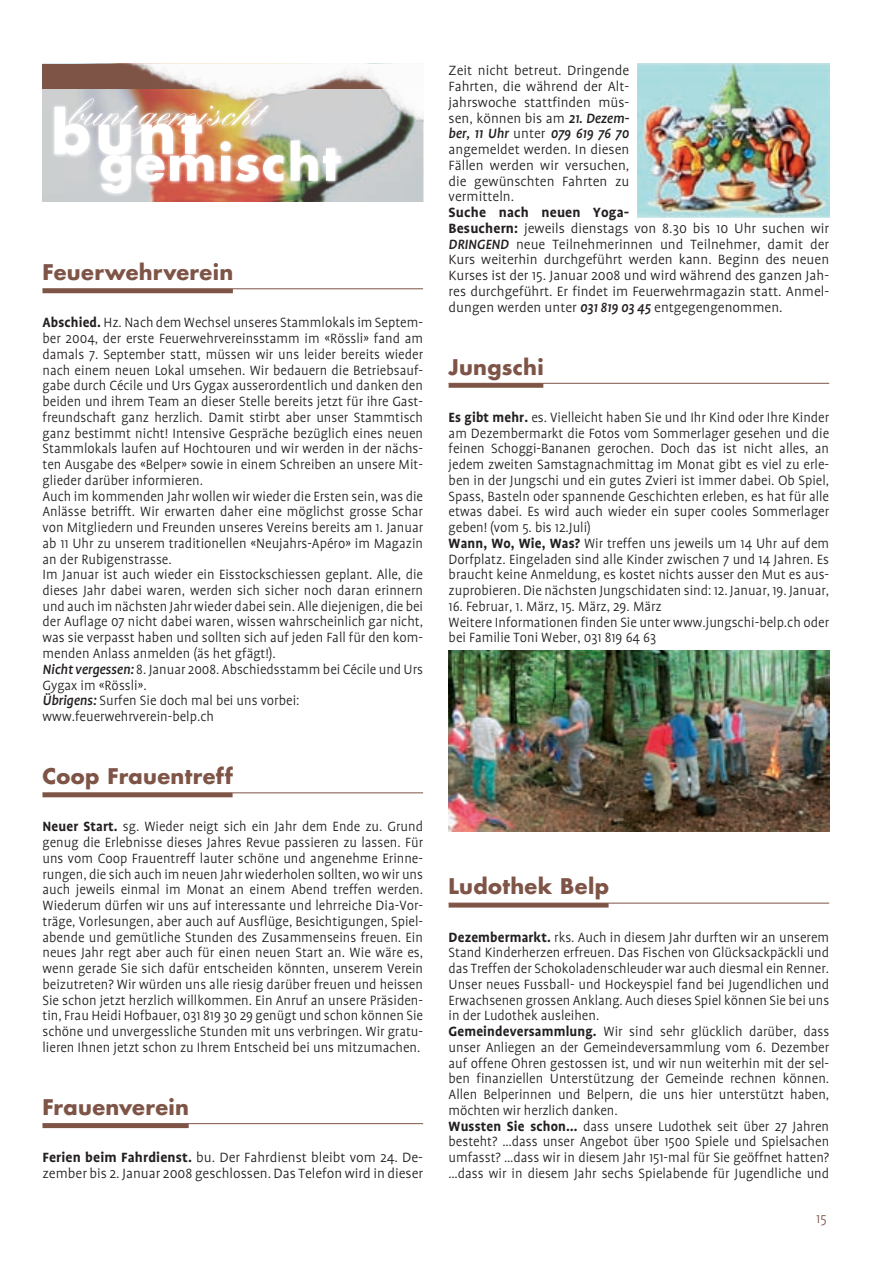
<style>
.page{position:relative;width:893px;height:1263px;background:#fff}
.page>*{position:absolute;margin:0;border:0;box-sizing:border-box;transform-origin:0 0}
.t1{font:700 21px "Futura";letter-spacing:.015em;color:#7e5447}
.t2{font:300 15.3px/15.8px "Profile";color:#231f20}
.t3{font:300 15.3px "Profile";color:#7e5447}
.s1{font-weight:700}
.s2{font-weight:500;font-style:italic}
</style>
<div class="page">
<hr style="left:43px;top:289px;width:190px;height:4px;background:#7e5447">
<hr style="left:43px;top:289px;width:380px;height:1px;background:#7e5447">
<hr style="left:43px;top:793px;width:190px;height:4px;background:#7e5447">
<hr style="left:43px;top:793px;width:380px;height:1px;background:#7e5447">
<div style="left:43px;top:1123px;width:146px;height:5px;background:#7e5447"></div>
<hr style="left:43px;top:1123px;width:380px;height:1px;background:#7e5447">
<div style="left:449px;top:383px;width:94px;height:5px;background:#7e5447"></div>
<hr style="left:449px;top:383px;width:380px;height:1px;background:#7e5447">
<hr style="left:449px;top:903px;width:160px;height:4px;background:#7e5447">
<hr style="left:449px;top:903px;width:380px;height:1px;background:#7e5447">
<img style="left:449px;top:651px;width:380px;height:180px">
<img style="left:43px;top:89px;width:380px;height:112px">
<div style="left:43px;top:64px;width:380px;height:25px;background:#7e5447"></div>
<img style="left:113px;top:63px;width:311px;height:61px">
<svg style="left:65px;top:95px;width:213px;height:3px"></svg>
<div style="left:51px;top:103px;width:160px;height:61px;background:linear-gradient(to bottom,#dadddd,#d3d7d8)"></div>
<svg style="left:97px;top:137px;width:253px;height:65px"></svg>
<img style="left:55px;top:98px;width:285px;height:95px">
<img style="left:638px;top:64px;width:191px;height:153px">
<h1 class="t1" style="left:43px;top:258px;width:192px">Feuerwehrverein</h1>
<p class="t2" style="left:43px;top:315px;width:382px"><span class="s1">Abschied.</span> Hz. Nach dem Wechsel unseres Stammlokals im Septem&shy;ber 2004, der erste Feuerwehrvereinsstamm im «Rössli» fand am damals 7. September statt, müssen wir uns leider bereits wieder nach einem neuen Lokal umsehen. Wir bedauern die Betriebsauf&shy;gabe durch Cécile und Urs Gygax ausserordentlich und danken den beiden und ihrem Team an dieser Stelle bereits jetzt für ihre Gast&shy;freundschaft ganz herzlich. Damit stirbt aber unser Stammtisch ganz bestimmt nicht! Intensive Gespräche bezüglich eines neuen Stammlokals laufen auf Hochtouren und wir werden in der nächs&shy;ten Ausgabe des «Belper» sowie in einem Schreiben an unsere Mit&shy;glieder darüber informieren.<br>Auch im kommenden Jahr wollen wir wieder die Ersten sein, was die Anlässe betrifft. Wir erwarten daher eine möglichst grosse Schar von Mitgliedern und Freunden unseres Vereins bereits am 1. Januar ab 11 Uhr zu unserem traditionellen «Neujahrs-Apéro» im Magazin an der Rubigenstrasse.<br>Im Januar ist auch wieder ein Eisstockschiessen geplant. Alle, die dieses Jahr dabei waren, werden sich sicher noch daran erinnern und auch im nächsten Jahr wieder dabei sein. Alle diejenigen, die bei der Auflage 07 nicht dabei waren, wissen wahrscheinlich gar nicht, was sie verpasst haben und sollten sich auf jeden Fall für den kom&shy;menden Anlass anmelden (äs het gfägt!).<br><span class="s2">Nicht vergessen:</span> 8. Januar 2008. Abschiedsstamm bei Cécile und Urs Gygax im «Rössli».<br><span class="s2">Übrigens:</span> Surfen Sie doch mal bei uns vorbei: www.feuerwehrverein-belp.ch</p>
<h1 class="t1" style="left:43px;top:762px;width:192px">Coop Frauentreff</h1>
<p class="t2" style="left:43px;top:819px;width:382px;text-align:justify"><span class="s1">Neuer Start.</span> sg. Wieder neigt sich ein Jahr dem Ende zu. Grund genug die Erlebnisse dieses Jahres Revue passieren zu lassen. Für uns vom Coop Frauentreff lauter schöne und angenehme Erinne&shy;rungen, die sich auch im neuen Jahr wiederholen sollten, wo wir uns auch jeweils einmal im Monat an einem Abend treffen werden.<br>Wiederum dürfen wir uns auf interessante und lehrreiche Dia-Vor&shy;träge, Vorlesungen, aber auch auf Ausflüge, Besichtigungen, Spiel&shy;abende und gemütliche Stunden des Zusammenseins freuen. Ein neues Jahr regt aber auch für einen neuen Start an. Wie wäre es, wenn gerade Sie sich dafür entscheiden könnten, unserem Verein beizutreten? Wir würden uns alle riesig darüber freuen und heissen Sie schon jetzt herzlich willkommen. Ein Anruf an unsere Präsiden&shy;tin, Frau Heidi Hofbauer, 031 819 30 29 genügt und schon können Sie schöne und unvergessliche Stunden mit uns verbringen. Wir gratu&shy;lieren Ihnen jetzt schon zu Ihrem Entscheid bei uns mitzumachen.</p>
<h1 class="t1" style="left:43px;top:1092px;width:148px">Frauenverein</h1>
<p class="t2" style="left:43px;top:1150px;width:382px"><span class="s1">Ferien beim Fahrdienst.</span> bu. Der Fahrdienst bleibt vom 24. De&shy;zember bis 2. Januar 2008 geschlossen. Das Telefon wird in dieser</p>
<p class="t2" style="left:449px;top:63px;width:182px;text-align:justify">Zeit nicht betreut. Dringende Fahrten, die während der Alt&shy;jahrswoche stattfinden müs&shy;sen, können bis am <span class="s2">21. Dezem&shy;ber, 11 Uhr</span> unter <span class="s2">079 619 76 70 </span>angemeldet werden. In diesen Fällen werden wir versuchen, die gewünschten Fahrten zu vermitteln.</p>
<p class="t2" style="left:449px;top:205px;width:382px"><span class="s1">Suche nach neuen Yoga-<br>Besuchern:</span> jeweils dienstags von 8.30 bis 10 Uhr suchen wir <span class="s2">DRINGEND</span> neue Teilnehmerinnen und Teilnehmer, damit der Kurs weiterhin durchgeführt werden kann. Beginn des neuen Kurses ist der 15. Januar 2008 und wird während des ganzen Jah&shy;res durchgeführt. Er findet im Feuerwehrmagazin statt. Anmel&shy;dungen werden unter <span class="s2">031 819 03 45</span> entgegengenommen.</p>
<h1 class="t1" style="left:449px;top:352px;width:97px">Jungschi</h1>
<p class="t2" style="left:449px;top:409px;width:382px"><span class="s1">Es gibt mehr.</span> es. Vielleicht haben Sie und Ihr Kind oder Ihre Kinder am Dezembermarkt die Fotos vom Sommerlager gesehen und die feinen Schoggi-Bananen gerochen. Doch das ist nicht alles, an jedem zweiten Samstagnachmittag im Monat gibt es viel zu erle&shy;ben in der Jungschi und ein gutes Zvieri ist immer dabei. Ob Spiel, Spass, Basteln oder spannende Geschichten erleben, es hat für alle etwas dabei. Es wird auch wieder ein super cooles Sommerlager geben! (vom 5. bis 12.Juli)<br><span class="s1">Wann, Wo, Wie, Was?</span> Wir treffen uns jeweils um 14 Uhr auf dem Dorfplatz. Eingeladen sind alle Kinder zwischen 7 und 14 Jahren. Es braucht keine Anmeldung, es kostet nichts ausser den Mut es aus&shy;zuprobieren. Die nächsten Jungschidaten sind: 12. Januar, 19. Januar,</p>
<p class="t2" style="left:449px;top:598px;width:382px">16. Februar, 1. März, 15. März, 29. März<br>Weitere Informationen finden Sie unter www.jungschi-belp.ch oder bei Familie Toni Weber, 031 819 64 63</p>
<h1 class="t1" style="left:449px;top:872px;width:162px">Ludothek Belp</h1>
<p class="t2" style="left:449px;top:929px;width:382px"><span class="s1">Dezembermarkt.</span> rks. Auch in diesem Jahr durften wir an unserem Stand Kinderherzen erfreuen. Das Fischen von Glücksackpäckli und das Treffen der Schokoladenschleuder war auch diesmal ein Renner.<br>Unser neues Fussball- und Hockeyspiel fand bei Jugendlichen und Erwachsenen grossen Anklang. Auch dieses Spiel können Sie bei uns in der Ludothek ausleihen.<br><span class="s1">Gemeindeversammlung.</span> Wir sind sehr glücklich darüber, dass unser Anliegen an der Gemeindeversammlung vom 6. Dezember auf offene Ohren gestossen ist, und wir nun weiterhin mit der sel&shy;ben finanziellen Unterstützung der Gemeinde rechnen können.<br>Allen Belperinnen und Belpern, die uns hier unterstützt haben, möchten wir herzlich danken.<br><span class="s1">Wussten Sie schon…</span> dass unsere Ludothek seit über 27 Jahren besteht? …dass unser Angebot über 1500 Spiele und Spielsachen umfasst? …dass wir in diesem Jahr 151-mal für Sie geöffnet hatten? …dass wir in diesem Jahr sechs Spielabende für Jugendliche und</p>
<p class="t3" style="left:816px;top:1211px;width:12px">15</p>
</div>
